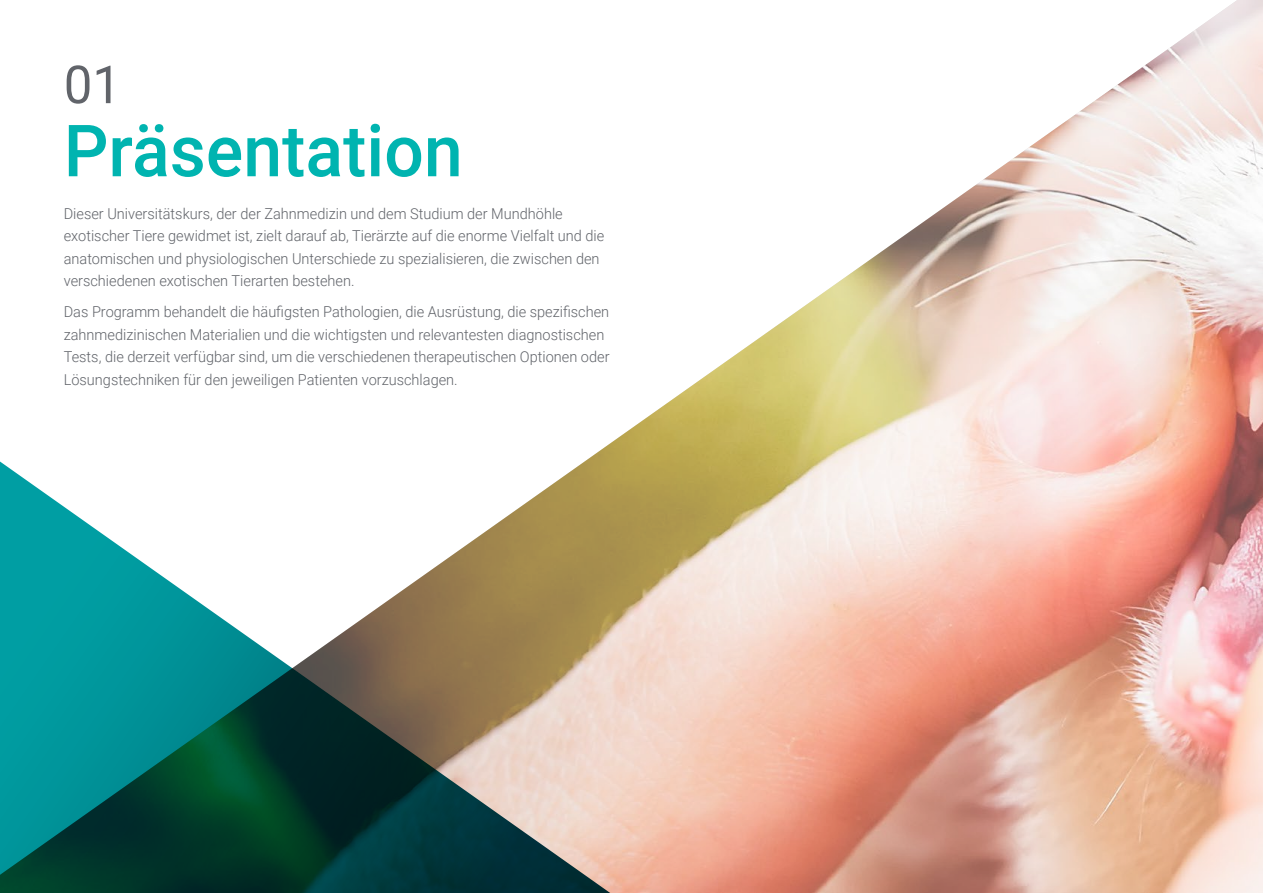
<style>
.page{position:relative;width:1263px;height:893px;background:#fff}
.page>*{position:absolute;margin:0;border:0;box-sizing:border-box;transform-origin:0 0}
.t1{font:500 72px "Roboto";color:#00b4b0}
.t2{font:52.5px "Roboto";color:#61646a}
.t3{font:300 15px/22.5px "Roboto";color:#61646a}
</style>
<div class="page">
<img style="left:606px;top:0;width:657px;height:893px">
<svg style="left:0;top:446px;width:640px;height:447px"></svg>
<h2 class="t2" style="left:64px;top:48px;width:59px">01</h2>
<h1 class="t1" style="left:64px;top:100px;width:400px">Präsentation</h1>
<p class="t3" style="left:64px;top:201px;width:542px">Dieser Universitätskurs, der der Zahnmedizin und dem Studium der Mundhöhle exotischer Tiere gewidmet ist, zielt darauf ab, Tierärzte auf die enorme Vielfalt und die anatomischen und physiologischen Unterschiede zu spezialisieren, die zwischen den verschiedenen exotischen Tierarten bestehen.</p>
<p class="t3" style="left:64px;top:300px;width:547px">Das Programm behandelt die häufigsten Pathologien, die Ausrüstung, die spezifischen zahnmedizinischen Materialien und die wichtigsten und relevantesten diagnostischen Tests, die derzeit verfügbar sind, um die verschiedenen therapeutischen Optionen oder Lösungstechniken für den jeweiligen Patienten vorzuschlagen.</p>
</div>
